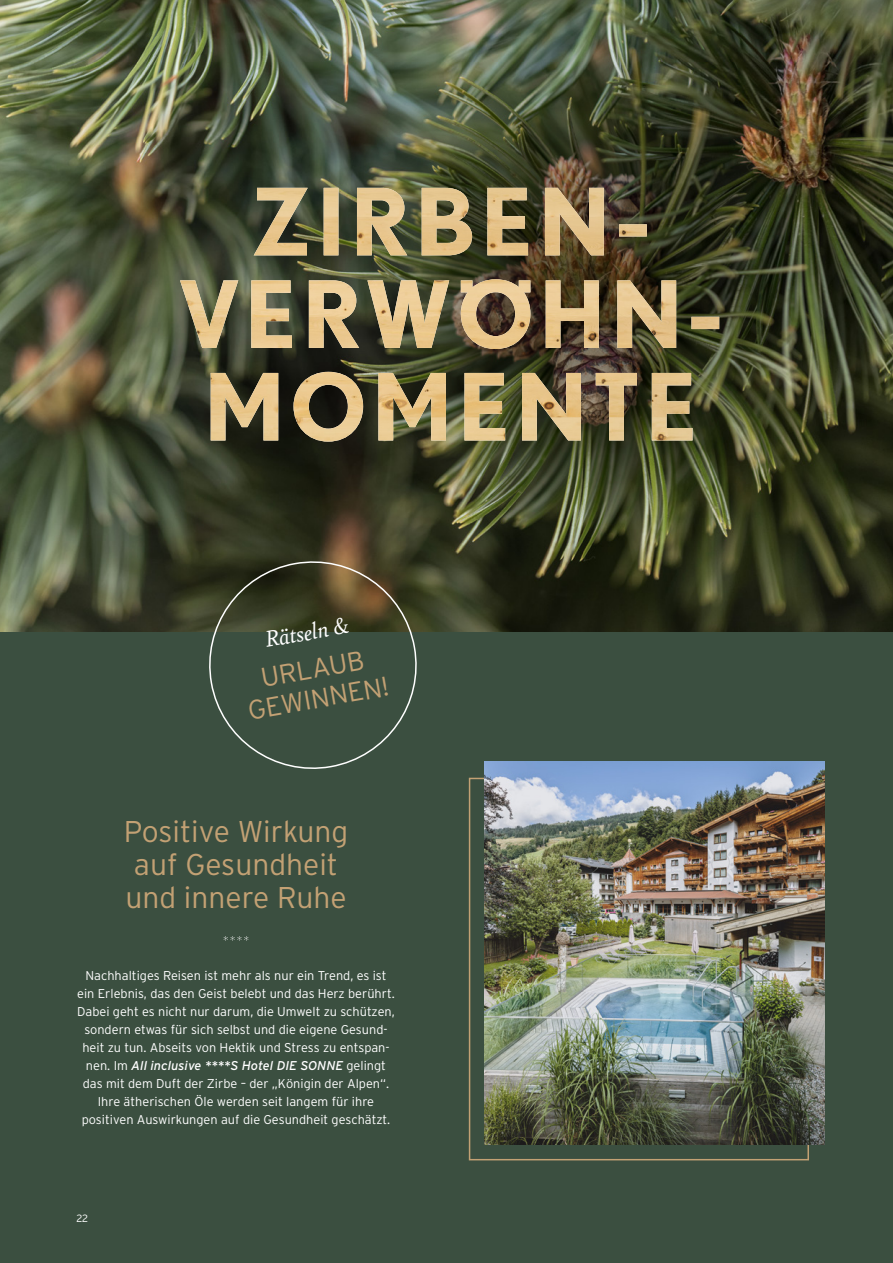
<style>
.page{position:relative;width:893px;height:1263px;background:#3b4f40}
.page>*{position:absolute;margin:0;border:0;box-sizing:border-box;transform-origin:0 0}
.t1{font:300 30px/33px "Interstate";color:#c3a174}
.t2{font:300 27px/30px "Interstate";color:#c3a174;text-align:center}
.t3{font:italic 24px "Bely";color:#fff}
.t4{font:300 12.75px/18px "Interstate";color:#fff;text-align:center}
.t5{font:300 10.5px "Interstate";color:#fff}
.s1{font-weight:400;font-style:italic}
</style>
<div class="page">
<img style="left:0;top:0;width:880px;height:631px">
<img style="left:322px;top:33px;width:489px;height:489px;border-radius:50%">
<img style="left:180px;top:188px;width:539px;height:254px">
<img style="left:485px;top:762px;width:340px;height:382px">
<svg style="left:224px;top:936px;width:24px;height:5px"></svg>
<svg style="left:202px;top:554px;width:222px;height:215px"></svg>
<img style="left:880px;top:0;width:13px;height:631px">
<p class="t3" style="left:262px;top:623px;width:87px;rotate:-10deg">Rätseln &amp;</p>
<p class="t2" style="left:240px;top:666px;width:144px;rotate:-10deg">URLAUB<br>GEWINNEN!</p>
<p class="t1" style="left:124px;top:814px;width:226px">Positive Wirkung auf Gesundheit und innere Ruhe</p>
<p class="t4" style="left:77px;top:966px;width:319px">Nachhaltiges Reisen ist mehr als nur ein Trend, es ist ein Erlebnis, das den Geist belebt und das Herz berührt.<br>Dabei geht es nicht nur darum, die Umwelt zu schützen, sondern etwas für sich selbst und die eigene Gesund&shy;heit zu tun. Abseits von Hektik und Stress zu entspan&shy;nen. Im <span class="s1">All inclusive ****S Hotel DIE SONNE</span> gelingt das mit dem Duft der Zirbe – der „Königin der Alpen“.<br>Ihre ätherischen Öle werden seit langem für ihre positiven Auswirkungen auf die Gesundheit geschätzt.</p>
<p class="t5" style="left:77px;top:1212px;width:13px">22</p>
</div>
